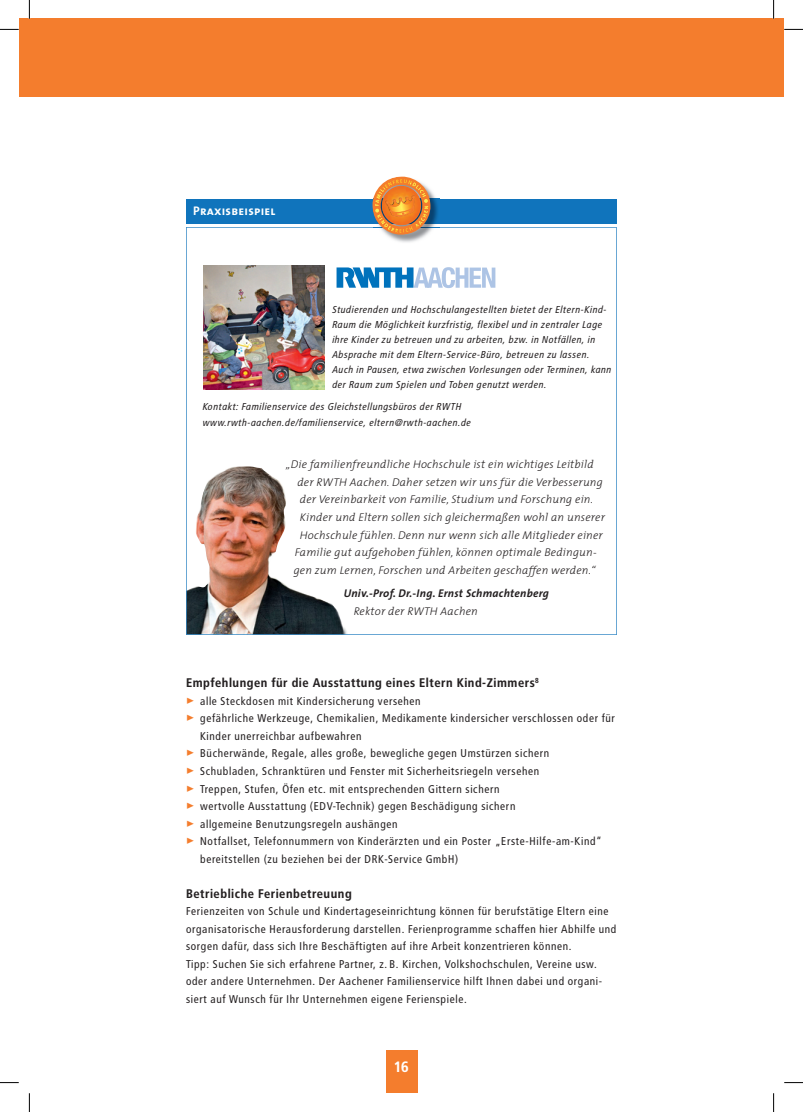
<style>
.page{position:relative;width:803px;height:1112px;background:#fff}
.page>*{position:absolute;margin:0;border:0;box-sizing:border-box;transform-origin:0 0}
.t1{font:700 15px "Transit";color:#fff}
.t2{font:700 12.5px "Transit";letter-spacing:.02em;color:#231f20}
.t3{font:12.5px "The Mix Bold Caps";letter-spacing:.02em;color:#fff}
.t4{font:11.25px/17.5px "Transit";letter-spacing:.02em;color:#231f20}
.t5{font:italic 300 11.25px "The Mix";letter-spacing:.02em;color:#231f20}
.t6{font:italic 700 11.25px "The Sans";letter-spacing:.02em;color:#231f20}
.t7{font:italic 10px/15px "Transit";letter-spacing:.02em;color:#231f20}
.s1{font-weight:700;font-size:15px;color:#f47d2d}
</style>
<div class="page">
<div style="left:19px;top:19px;width:754px;height:78px;background:#f47d2d"></div>
<div style="left:385px;top:1050px;width:32px;height:42px;background:#f47d2d"></div>
<div style="left:773px;top:19px;width:11px;height:78px;background:#f47d2d"></div>
<svg style="left:186px;top:227px;width:431px;height:407px"></svg>
<div style="left:321px;top:267px;width:197px;height:28px;background:#fff"></div>
<svg style="left:336px;top:267px;width:159px;height:21px"></svg>
<img style="left:203px;top:265px;width:122px;height:124px">
<div style="left:186px;top:198px;width:431px;height:25px;background:#1074bc"></div>
<img style="left:373px;top:194px;width:66px;height:49px">
<img style="left:433px;top:198px;width:6px;height:25px">
<svg style="left:370px;top:176px;width:63px;height:61px"></svg>
<svg style="left:0;top:29px;width:19px;height:1px"></svg>
<svg style="left:784px;top:29px;width:19px;height:1px"></svg>
<svg style="left:0;top:1082px;width:19px;height:1px"></svg>
<svg style="left:784px;top:1082px;width:19px;height:1px"></svg>
<svg style="left:29px;top:0;width:1px;height:19px"></svg>
<svg style="left:29px;top:1093px;width:1px;height:18px"></svg>
<svg style="left:773px;top:0;width:1px;height:19px"></svg>
<svg style="left:773px;top:1093px;width:1px;height:18px"></svg>
<p class="t3" style="left:193px;top:200px;width:84px">Praxisbeispiel</p>
<p class="t7" style="left:332px;top:302px;width:281px">Studierenden und Hochschulangestellten bietet der Eltern-Kind-Raum die Möglichkeit kurzfristig, flexibel und in zentraler Lage ihre Kinder zu betreuen und zu arbeiten, bzw. in Notfällen, in Absprache mit dem Eltern-Service-Büro, betreuen zu lassen.<br>Auch in Pausen, etwa zwischen Vorlesungen oder Terminen, kann der Raum zum Spielen und Toben genutzt werden.</p>
<p class="t7" style="left:202px;top:399px;width:270px">Kontakt: Familienservice des Gleichstellungsbüros der RWTH www.rwth-aachen.de/familienservice, eltern@rwth-aachen.de</p>
<p class="t5" style="left:286px;top:455px;width:309px">„Die familienfreundliche Hochschule ist ein wichtiges Leitbild</p>
<p class="t5" style="left:297px;top:473px;width:307px">der RWTH Aachen. Daher setzen wir uns für die Verbesserung</p>
<p class="t5" style="left:300px;top:490px;width:295px">der Vereinbarkeit von Familie, Studium und Forschung ein.</p>
<p class="t5" style="left:300px;top:508px;width:307px">Kinder und Eltern sollen sich gleichermaßen wohl an unserer</p>
<p class="t5" style="left:300px;top:525px;width:304px">Hochschule fühlen. Denn nur wenn sich alle Mitglieder einer</p>
<p class="t5" style="left:295px;top:543px;width:303px">Familie gut aufgehoben fühlen, können optimale Bedingun-</p>
<p class="t5" style="left:294px;top:560px;width:303px">gen zum Lernen, Forschen und Arbeiten geschaffen werden.“</p>
<p class="t6" style="left:344px;top:584px;width:207px">Univ.-Prof. Dr.-Ing. Ernst Schmachtenberg</p>
<p class="t5" style="left:354px;top:601px;width:126px">Rektor der RWTH Aachen</p>
<p class="t2" style="left:186px;top:675px;width:355px">Empfehlungen für die Ausstattung eines Eltern Kind-Zimmers<sup>8</sup></p>
<p class="t4" style="left:186px;top:692px;width:236px"><span class="s1">&gt;</span> alle Steckdosen mit Kindersicherung versehen</p>
<p class="t4" style="left:186px;top:709px;width:431px"><span class="s1">&gt;</span> gefährliche Werkzeuge, Chemikalien, Medikamente kindersicher verschlossen oder für</p>
<p class="t4" style="left:200px;top:727px;width:163px">Kinder unerreichbar aufbewahren</p>
<p class="t4" style="left:186px;top:744px;width:365px"><span class="s1">&gt;</span> Bücherwände, Regale, alles große, bewegliche gegen Umstürzen sichern</p>
<p class="t4" style="left:186px;top:762px;width:355px"><span class="s1">&gt;</span> Schubladen, Schranktüren und Fenster mit Sicherheitsriegeln versehen</p>
<p class="t4" style="left:186px;top:779px;width:315px"><span class="s1">&gt;</span> Treppen, Stufen, Öfen etc. mit entsprechenden Gittern sichern</p>
<p class="t4" style="left:186px;top:797px;width:331px"><span class="s1">&gt;</span> wertvolle Ausstattung (EDV-Technik) gegen Beschädigung sichern</p>
<p class="t4" style="left:186px;top:814px;width:213px"><span class="s1">&gt;</span> allgemeine Benutzungsregeln aushängen</p>
<p class="t4" style="left:186px;top:832px;width:418px"><span class="s1">&gt;</span> Notfallset, Telefonnummern von Kinderärzten und ein Poster „Erste-Hilfe-am-Kind“</p>
<p class="t4" style="left:200px;top:849px;width:260px">bereitstellen (zu beziehen bei der DRK-Service GmbH)</p>
<p class="t2" style="left:186px;top:885px;width:167px">Betriebliche Ferienbetreuung</p>
<p class="t4" style="left:186px;top:902px;width:432px">Ferienzeiten von Schule und Kindertageseinrichtung können für berufstätige Eltern eine organisatorische Herausforderung darstellen. Ferienprogramme schaffen hier Abhilfe und sorgen dafür, dass sich Ihre Beschäftigten auf ihre Arbeit konzentrieren können.<br>Tipp: Suchen Sie sich erfahrene Partner, z. B. Kirchen, Volkshochschulen, Vereine usw. oder andere Unternehmen. Der Aachener Familienservice hilft Ihnen dabei und organi&shy;siert auf Wunsch für Ihr Unternehmen eigene Ferienspiele.</p>
<h1 class="t1" style="left:394px;top:1057px;width:16px">16</h1>
</div>
